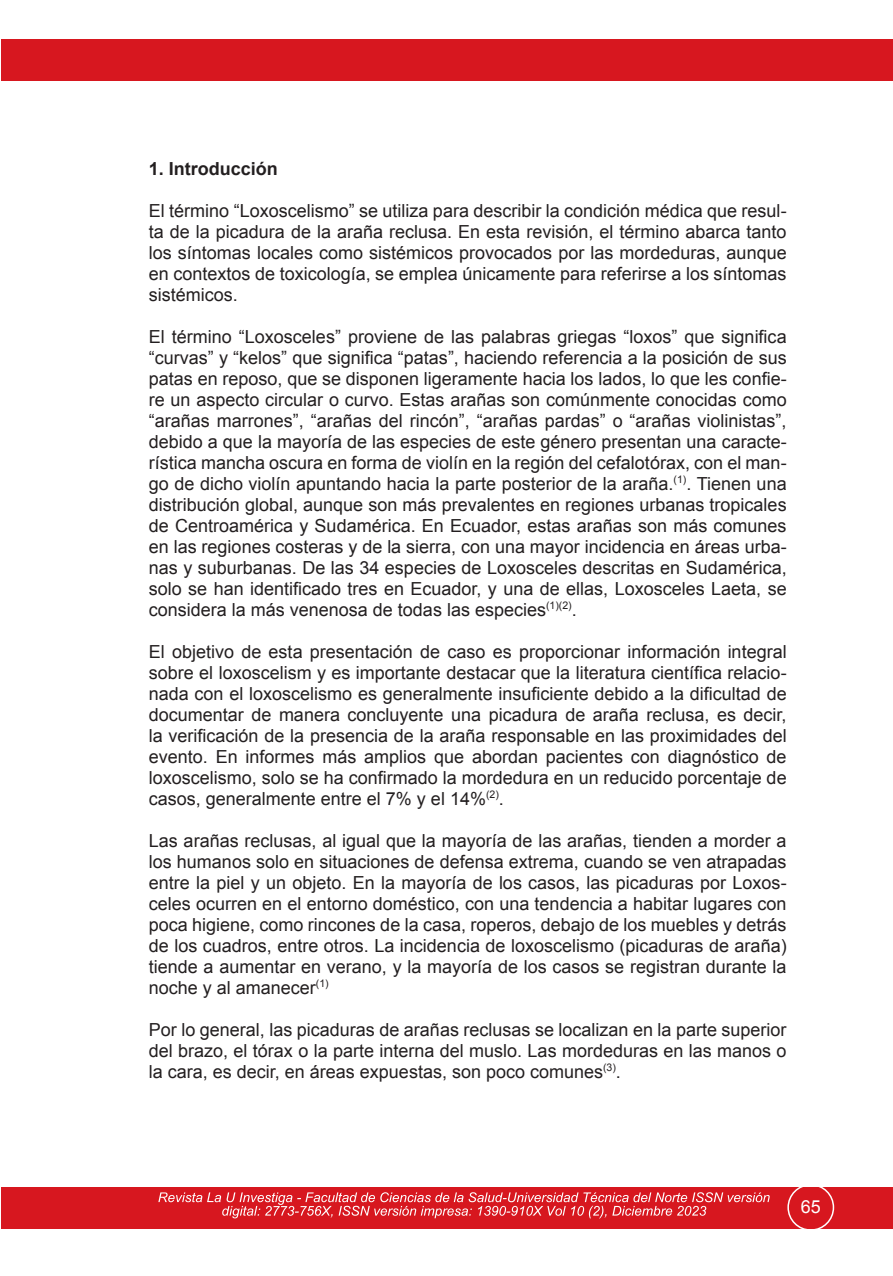
<style>
.page{position:relative;width:893px;height:1276px;background:#fff}
.page>*{position:absolute;margin:0;border:0;box-sizing:border-box;transform-origin:0 0}
.t1{font:18px/21px "Arial";color:#231f20;text-align:justify}
.t2{font:700 18px "Arial";color:#231f20}
.t3{font:18px "Arial";color:#fff}
</style>
<div class="page">
<div style="left:1px;top:40px;width:891px;height:41px;background:#d7171f"></div>
<div style="left:2px;top:1187px;width:891px;height:41px;background:#d7171f"></div>
<svg style="left:158px;top:1192px;width:612px;height:26px"></svg>
<div style="left:787px;top:1184px;width:47px;height:46px;border:2px solid #fff;border-radius:50%"></div>
<p class="t2" style="left:149px;top:157px;width:131px">1. Introducción</p>
<p class="t1" style="left:149px;top:200px;width:639px">El término “Loxoscelismo” se utiliza para describir la condición médica que resul&shy;ta de la picadura de la araña reclusa. En esta revisión, el término abarca tanto los síntomas locales como sistémicos provocados por las mordeduras, aunque en contextos de toxicología, se emplea únicamente para referirse a los síntomas sistémicos.</p>
<p class="t1" style="left:149px;top:326px;width:639px">El término “Loxosceles” proviene de las palabras griegas “loxos” que significa “curvas” y “kelos” que significa “patas”, haciendo referencia a la posición de sus patas en reposo, que se disponen ligeramente hacia los lados, lo que les confie&shy;re un aspecto circular o curvo. Estas arañas son comúnmente conocidas como “arañas marrones”, “arañas del rincón”, “arañas pardas” o “arañas violinistas”, debido a que la mayoría de las especies de este género presentan una caracte&shy;rística mancha oscura en forma de violín en la región del cefalotórax, con el man&shy;go de dicho violín apuntando hacia la parte posterior de la araña.<sup>(1)</sup>. Tienen una distribución global, aunque son más prevalentes en regiones urbanas tropicales de Centroamérica y Sudamérica. En Ecuador, estas arañas son más comunes en las regiones costeras y de la sierra, con una mayor incidencia en áreas urba&shy;nas y suburbanas. De las 34 especies de Loxosceles descritas en Sudamérica, solo se han identificado tres en Ecuador, y una de ellas, Loxosceles Laeta, se considera la más venenosa de todas las especies<sup>(1)(2)</sup>.</p>
<p class="t1" style="left:149px;top:641px;width:639px">El objetivo de esta presentación de caso es proporcionar información integral sobre el loxoscelism y es importante destacar que la literatura científica relacio&shy;nada con el loxoscelismo es generalmente insuficiente debido a la dificultad de documentar de manera concluyente una picadura de araña reclusa, es decir, la verificación de la presencia de la araña responsable en las proximidades del evento. En informes más amplios que abordan pacientes con diagnóstico de loxoscelismo, solo se ha confirmado la mordedura en un reducido porcentaje de casos, generalmente entre el 7% y el 14%<sup>(2)</sup>.</p>
<p class="t1" style="left:149px;top:830px;width:639px">Las arañas reclusas, al igual que la mayoría de las arañas, tienden a morder a los humanos solo en situaciones de defensa extrema, cuando se ven atrapadas entre la piel y un objeto. En la mayoría de los casos, las picaduras por Loxos&shy;celes ocurren en el entorno doméstico, con una tendencia a habitar lugares con poca higiene, como rincones de la casa, roperos, debajo de los muebles y detrás de los cuadros, entre otros. La incidencia de loxoscelismo (picaduras de araña) tiende a aumentar en verano, y la mayoría de los casos se registran durante la noche y al amanecer<sup>(1)</sup></p>
<p class="t1" style="left:149px;top:1019px;width:639px">Por lo general, las picaduras de arañas reclusas se localizan en la parte superior del brazo, el tórax o la parte interna del muslo. Las mordeduras en las manos o la cara, es decir, en áreas expuestas, son poco comunes<sup>(3)</sup>.</p>
<p class="t3" style="left:801px;top:1194px;width:22px">65</p>
</div>
